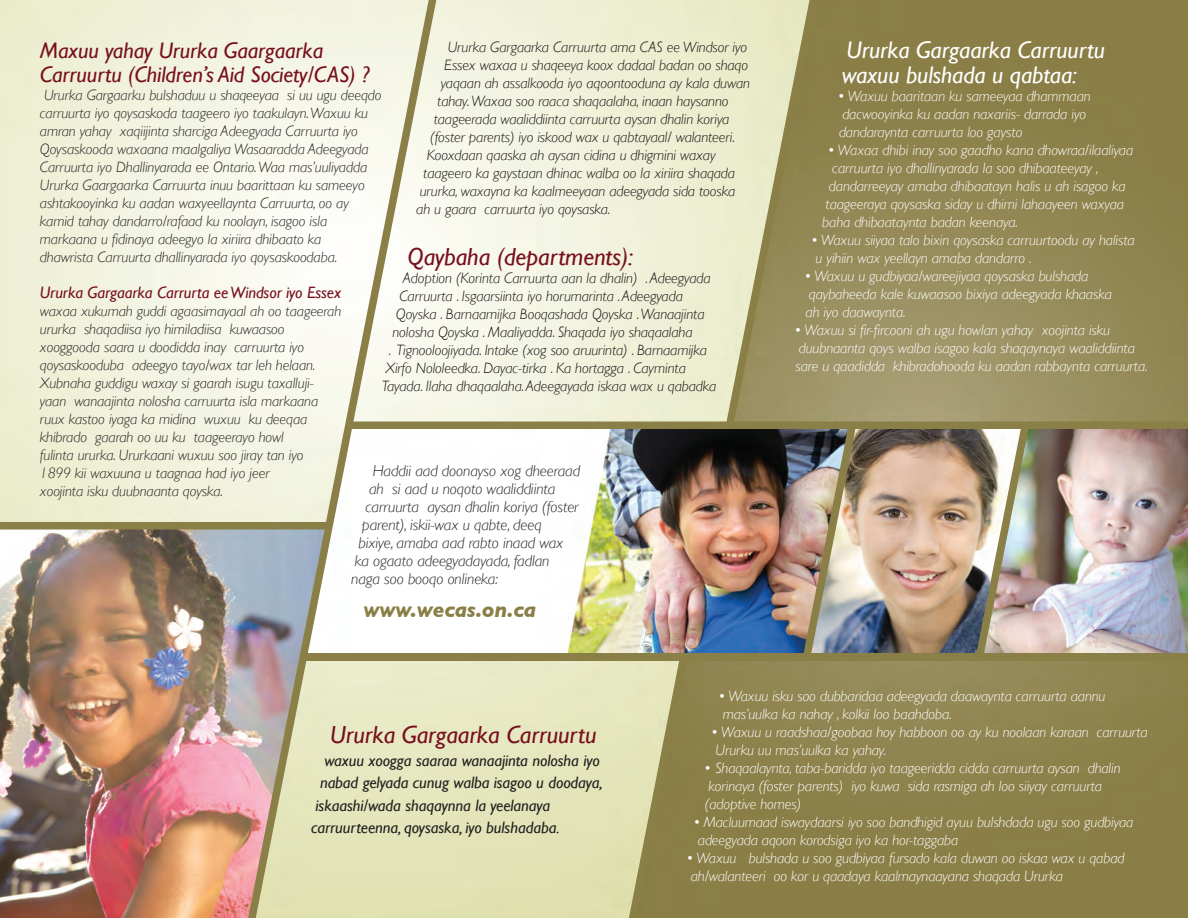
<style>
.page{position:relative;width:1188px;height:918px;background:#fff}
.page>*{position:absolute;margin:0;border:0;box-sizing:border-box;transform-origin:0 0}
.t1{font:italic 24.75px "Gill Sans";letter-spacing:-.005em;color:#78101e}
.t2{font:italic 24px/25.5px "Gill Sans";letter-spacing:-.005em;color:#fff}
.t3{font:italic 22.5px/24px "Gill Sans";letter-spacing:-.005em;color:#78101e}
.t4{font:italic 700 21px "Gill Sans";letter-spacing:-.005em;color:#8a7f47}
.t5{font:italic 16.5px "Gill Sans";letter-spacing:-.005em;color:#231f20}
.t6{font:italic 16.5px "Gill Sans";letter-spacing:-.005em;color:#78101e}
.t7{font:italic 300 15.75px "Gill Sans";letter-spacing:-.005em;color:#231f20}
.t8{font:italic 300 15px/18px "Gill Sans";letter-spacing:-.005em;color:#fff}
.t9{font:italic 300 15px/18px "Gill Sans";letter-spacing:-.005em;color:#231f20}
.t10{font:italic 300 15px "Gill Sans";letter-spacing:-.005em;color:#140e0f}
</style>
<div class="page">
<img style="left:0;top:0;width:1188px;height:918px">
<svg style="left:619px;top:649px;width:73px;height:269px;background:#b4af7e"></svg>
<svg style="left:721px;top:0;width:104px;height:435px;background:#b8b389"></svg>
<svg style="left:239px;top:0;width:208px;height:918px"></svg>
<div style="left:350px;top:422px;width:838px;height:7px;background:#8a7f47"></div>
<div style="left:0;top:522px;width:332px;height:8px;background:#8a7f47"></div>
<img style="left:798px;top:416px;width:63px;height:250px">
<img style="left:971px;top:416px;width:63px;height:250px">
<div style="left:304px;top:653px;width:884px;height:7px;background:#8a7f47"></div>
<p class="t10" style="left:448px;top:38px;width:301px">Ururka Gargaarka Carruurta ama CAS ee Windsor iyo</p>
<p class="t10" style="left:444px;top:56px;width:305px">Essex waxaa u shaqeeya koox dadaal badan oo shaqo</p>
<p class="t10" style="left:441px;top:74px;width:311px">yaqaan ah assalkooda iyo aqoontooduna ay kala duwan</p>
<p class="t10" style="left:437px;top:92px;width:293px">tahay. Waxaa soo raaca shaqaalaha, inaan haysanno</p>
<p class="t10" style="left:434px;top:110px;width:297px">taageerada waaliddiinta carruurta aysan dhalin koriya</p>
<p class="t10" style="left:430px;top:128px;width:306px">(foster parents) iyo iskood wax u qabtayaal/ walanteeri.</p>
<p class="t10" style="left:427px;top:146px;width:290px">Kooxdaan qaaska ah aysan cidina u dhigmini waxay</p>
<p class="t10" style="left:423px;top:164px;width:313px">taageero ka gaystaan dhinac walba oo la xiriira shaqada</p>
<p class="t10" style="left:420px;top:182px;width:317px">ururka, waxayna ka kaalmeeyaan adeegyada sida tooska</p>
<p class="t10" style="left:416px;top:200px;width:196px">ah u gaara carruurta iyo qoysaska.</p>
<h1 class="t1" style="left:408px;top:242px;width:227px">Qaybaha (departments):</h1>
<p class="t10" style="left:403px;top:269px;width:309px">Adoption (Korinta Carruurta aan la dhalin) . Adeegyada</p>
<p class="t10" style="left:399px;top:287px;width:285px">Carruurta . Isgaarsiinta iyo horumarinta . Adeegyada</p>
<p class="t10" style="left:396px;top:305px;width:310px">Qoyska . Barnaamijka Booqashada Qoyska . Wanaajinta</p>
<p class="t10" style="left:392px;top:323px;width:302px">nolosha Qoyska . Maaliyadda. Shaqada iyo shaqaalaha</p>
<p class="t10" style="left:389px;top:341px;width:320px">. Tignooloojiyada. Intake (xog soo aruurinta) . Barnaamijka</p>
<p class="t10" style="left:385px;top:359px;width:302px">Xirfo Nololeedka. Dayac-tirka . Ka hortagga . Cayminta</p>
<p class="t10" style="left:382px;top:377px;width:336px">Tayada. Ilaha dhaqaalaha. Adeegayada iskaa wax u qabadka</p>
<h3 class="t3" style="left:40px;top:39px;width:331px">Maxuu yahay Ururka Gaargaarka<br>Carruurtu (Children’s Aid Society/CAS) ?</h3>
<p class="t9" style="left:40px;top:86px;width:343px">Ururka Gargaarku bulshaduu u shaqeeyaa si uu ugu deeqdo carruurta iyo qoysaskoda taageero iyo taakulayn. Waxuu ku amran yahay xaqiijinta sharciga Adeegyada Carruurta iyo Qoysaskooda waxaana maalgaliya Wasaaradda Adeegyada Carruurta iyo Dhallinyarada ee Ontario. Waa mas’uuliyadda Ururka Gaargaarka Carruurta inuu baarittaan ku sameeyo ashtakooyinka ku aadan waxyeellaynta Carruurta, oo ay kamid tahay dandarro/rafaad ku noolayn, isagoo isla markaana u fidinaya adeegyo la xiriira dhibaato ka<br>dhawrista Carruurta dhallinyarada iyo qoysaskoodaba.</p>
<p class="t6" style="left:40px;top:283px;width:303px">Ururka Gargaarka Carrurta ee Windsor iyo Essex</p>
<p class="t9" style="left:40px;top:302px;width:303px">waxaa xukumah guddi agaasimayaal ah oo taageerah ururka shaqadiisa iyo himiladiisa kuwaasoo xooggooda saara u doodidda inay carruurta iyo qoysaskooduba adeegyo tayo/wax tar leh helaan.<br>Xubnaha guddigu waxay si gaarah isugu taxalluji&shy;yaan wanaajinta nolosha carruurta isla markaana ruux kastoo iyaga ka midina wuxuu ku deeqaa khibrado gaarah oo uu ku taageerayo howl<br>fulinta ururka. Ururkaani wuxuu soo jiray tan iyo<br>1899 kii waxuuna u taagnaa had iyo jeer<br>xoojinta isku duubnaanta qoyska.</p>
<p class="t7" style="left:373px;top:462px;width:209px">Haddii aad doonayso xog dheeraad</p>
<p class="t7" style="left:369px;top:480px;width:188px">ah si aad u noqoto waaliddiinta</p>
<p class="t7" style="left:366px;top:498px;width:215px">carruurta aysan dhalin koriya (foster</p>
<p class="t7" style="left:362px;top:516px;width:181px">parent), iskii-wax u qabte, deeq</p>
<p class="t7" style="left:358px;top:534px;width:207px">bixiye, amaba aad rabto inaad wax</p>
<p class="t7" style="left:355px;top:552px;width:196px">ka ogaato adeegyadayada, fadlan</p>
<p class="t7" style="left:351px;top:570px;width:148px">naga soo booqo onlineka:</p>
<h3 class="t4" style="left:363px;top:597px;width:174px">www.wecas.on.ca</h3>
<h2 class="t2" style="left:842px;top:37px;width:265px">Ururka Gargaarka Carruurtu waxuu bulshada u qabtaa:</h2>
<p class="t8" style="left:838px;top:87px;width:255px">• Waxuu baaritaan ku sameeyaa dhammaan dacwooyinka ku aadan naxariis- darrada iyo dandaraynta carruurta loo gaysto</p>
<p class="t8" style="left:827px;top:141px;width:307px">• Waxaa dhibi inay soo gaadho kana dhowraa/ilaaliyaa</p>
<p class="t8" style="left:832px;top:159px;width:268px">carruurta iyo dhallinyarada la soo dhibaateeyay ,</p>
<p class="t8" style="left:829px;top:177px;width:298px">dandarreeyay amaba dhibaatayn halis u ah isagoo ka</p>
<p class="t8" style="left:826px;top:195px;width:300px">taageeraya qoysaska siday u dhimi lahaayeen waxyaa</p>
<p class="t8" style="left:822px;top:213px;width:197px">baha dhibaataynta badan keenaya.</p>
<p class="t8" style="left:816px;top:231px;width:321px;text-indent:-5px">• Waxuu siiyaa talo bixin qoysaska carruurtoodu ay halista u yihiin wax yeellayn amaba dandarro .</p>
<p class="t8" style="left:804px;top:267px;width:309px">• Waxuu u gudbiyaa/wareejiyaa qoysaska bulshada qaybaheeda kale kuwaasoo bixiya adeegyada khaaska ah iyo daawaynta.</p>
<p class="t8" style="left:794px;top:321px;width:355px">• Waxuu si fir-fircooni ah ugu howlan yahay xoojinta isku duubnaanta qoys walba isagoo kala shaqaynaya waaliddiinta sare u qaadidda khibradohooda ku aadan rabbaynta carruurta.</p>
<h1 class="t1" style="left:330px;top:721px;width:268px">Ururka Gargaarka Carruurtu</h1>
<p class="t5" style="left:324px;top:751px;width:277px">waxuu xoogga saaraa wanaajinta nolosha iyo</p>
<p class="t5" style="left:320px;top:773px;width:284px">nabad gelyada cunug walba isagoo u doodaya,</p>
<p class="t5" style="left:316px;top:796px;width:236px">iskaashi/wada shaqaynna la yeelanaya</p>
<p class="t5" style="left:311px;top:818px;width:250px">carruurteenna, qoysaska, iyo bulshadaba.</p>
<p class="t8" style="left:723px;top:687px;width:384px;text-indent:-5px">• Waxuu isku soo dubbaridaa adeegyada daawaynta carruurta aannu mas’uulka ka nahay , kolkii loo baahdoba.</p>
<p class="t8" style="left:716px;top:723px;width:434px;text-indent:-5px">• Waxuu u raadshaa/goobaa hoy habboon oo ay ku noolaan karaan carruurta<br>Ururku uu mas’uulka ka yahay.</p>
<p class="t8" style="left:704px;top:759px;width:418px">• Shaqaalaynta, taba-baridda iyo taageeridda cidda carruurta aysan dhalin korinaya (foster parents) iyo kuwa sida rasmiga ah loo siiyay carruurta (adoptive homes)</p>
<p class="t8" style="left:698px;top:813px;width:437px;text-indent:-5px">• Macluumaad iswaydaarsi iyo soo bandhigid ayuu bulshdada ugu soo gudbiyaa adeegyada aqoon korodsiga iyo ka hor-taggaba</p>
<p class="t8" style="left:691px;top:849px;width:435px;text-indent:-5px">• Waxuu bulshada u soo gudbiyaa fursado kala duwan oo iskaa wax u qabad ah/walanteeri oo kor u qaadaya kaalmaynaayana shaqada Ururka</p>
</div>
